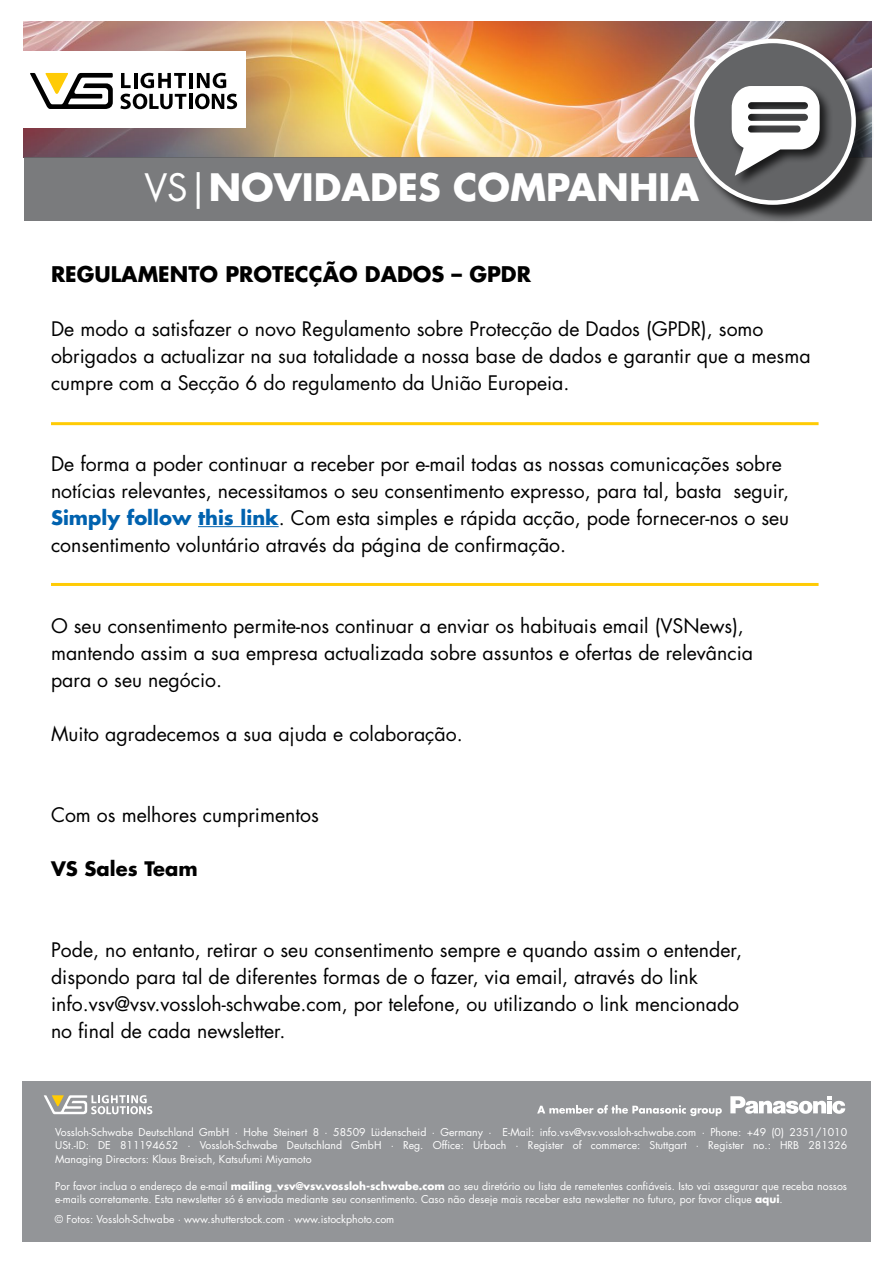
<style>
.page{position:relative;width:893px;height:1263px;background:#fff}
.page>*{position:absolute;margin:0;border:0;box-sizing:border-box;transform-origin:0 0}
.t1{font:700 36.75px "Futura";color:#fff}
.t2{font:700 21px "Futura";color:#000}
.t3{font:19.5px/27px "Futura";color:#000}
.t4{font:700 19.5px "Futura";color:#000}
.t5{font:10.5px/13.5px "Futura";color:#fff;text-align:justify}
.s1{font-weight:400}
.s2{font-weight:700;color:#0062af}
.s3{font-weight:700}
</style>
<div class="page">
<img style="left:24px;top:21px;width:848px;height:137px">
<div style="left:23px;top:52px;width:222px;height:76px;background:#fff"></div>
<svg style="left:30px;top:73px;width:83px;height:36px"></svg>
<svg style="left:121px;top:73px;width:10px;height:15px"></svg>
<svg style="left:197px;top:73px;width:29px;height:15px"></svg>
<svg style="left:141px;top:73px;width:45px;height:15px"></svg>
<hr style="left:134px;top:73px;width:3px;height:15px;background:#000">
<hr style="left:189px;top:73px;width:4px;height:15px;background:#000">
<svg style="left:195px;top:94px;width:42px;height:15px"></svg>
<hr style="left:189px;top:94px;width:4px;height:15px;background:#000">
<svg style="left:120px;top:94px;width:66px;height:15px"></svg>
<div style="left:24px;top:158px;width:848px;height:63px;background:#7a7b7d"></div>
<div style="left:692px;top:41px;width:182px;height:182px;background:#000;opacity:.75"></div>
<div style="left:692px;top:41px;width:162px;height:162px;background:#636466;border-radius:50%"></div>
<div style="left:690px;top:39px;width:166px;height:166px;border:4px solid #fff;border-radius:50%"></div>
<div style="left:729px;top:84px;width:105px;height:105px;background:#000;opacity:.75"></div>
<svg style="left:732px;top:86px;width:88px;height:90px"></svg>
<div style="left:22px;top:1081px;width:849px;height:161px;background:#939598"></div>
<svg style="left:44px;top:1095px;width:108px;height:19px"></svg>
<svg style="left:537px;top:1105px;width:185px;height:11px"></svg>
<svg style="left:730px;top:1096px;width:115px;height:18px"></svg>
<hr style="left:198px;top:526px;width:81px;height:1px;background:#0062af">
<hr style="left:51px;top:422px;width:768px;height:3px;background:#ffcb05">
<hr style="left:51px;top:583px;width:768px;height:3px;background:#ffcb05">
<h1 class="t1" style="left:144px;top:163px;width:556px"><span class="s1">VS|</span>NOVIDADES COMPANHIA</h1>
<p class="t2" style="left:51px;top:260px;width:481px">REGULAMENTO PROTECÇÃO DADOS – GPDR</p>
<p class="t3" style="left:51px;top:315px;width:761px">De modo a satisfazer o novo Regulamento sobre Protecção de Dados (GPDR), somo obrigados a actualizar na sua totalidade a nossa base de dados e garantir que a mesma cumpre com a Secção 6 do regulamento da União Europeia.</p>
<p class="t3" style="left:51px;top:450px;width:740px">De forma a poder continuar a receber por e-mail todas as nossas comunicações sobre notícias relevantes, necessitamos o seu consentimento expresso, para tal, basta seguir, <span class="s2">Simply follow this link</span>. Com esta simples e rápida acção, pode fornecer-nos o seu consentimento voluntário através da página de confirmação.</p>
<p class="t3" style="left:51px;top:612px;width:704px">O seu consentimento permite-nos continuar a enviar os habituais email (VSNews), mantendo assim a sua empresa actualizada sobre assuntos e ofertas de relevância para o seu negócio.</p>
<p class="t3" style="left:51px;top:720px;width:413px">Muito agradecemos a sua ajuda e colaboração.</p>
<p class="t3" style="left:51px;top:801px;width:269px">Com os melhores cumprimentos</p>
<p class="t4" style="left:51px;top:855px;width:148px">VS Sales Team</p>
<p class="t3" style="left:51px;top:936px;width:692px">Pode, no entanto, retirar o seu consentimento sempre e quando assim o entender, dispondo para tal de diferentes formas de o fazer, via email, através do link info.vsv@vsv.vossloh-schwabe.com, por telefone, ou utilizando o link mencionado no final de cada newsletter.</p>
<p class="t5" style="left:55px;top:1125px;width:794px">Vossloh-Schwabe Deutschland GmbH · Hohe Steinert 8 · 58509 Lüdenscheid · Germany · E-Mail: info.vsv@vsv.vossloh-schwabe.com · Phone: +49 (0) 2351/1010<br>USt.-ID: DE 811194652 · Vossloh-Schwabe Deutschland GmbH · Reg. Office: Urbach · Register of commerce: Stuttgart · Register no.: HRB 281326<br>Managing Directors: Klaus Breisch, Katsufumi Miyamoto</p>
<p class="t5" style="left:55px;top:1179px;width:793px">Por favor inclua o endereço de e-mail <span class="s3">mailing_vsv@vsv.vossloh-schwabe.com</span> ao seu diretório ou lista de remetentes confiáveis. Isto vai assegurar que receba nossos e-mails corretamente. Esta newsletter só é enviada mediante seu consentimento. Caso não deseje mais receber esta newsletter no futuro, por favor clique <span class="s3">aqui</span>.</p>
<p class="t5" style="left:55px;top:1213px;width:341px">© Fotos: Vossloh-Schwabe · www.shutterstock.com · www.istockphoto.com</p>
</div>
